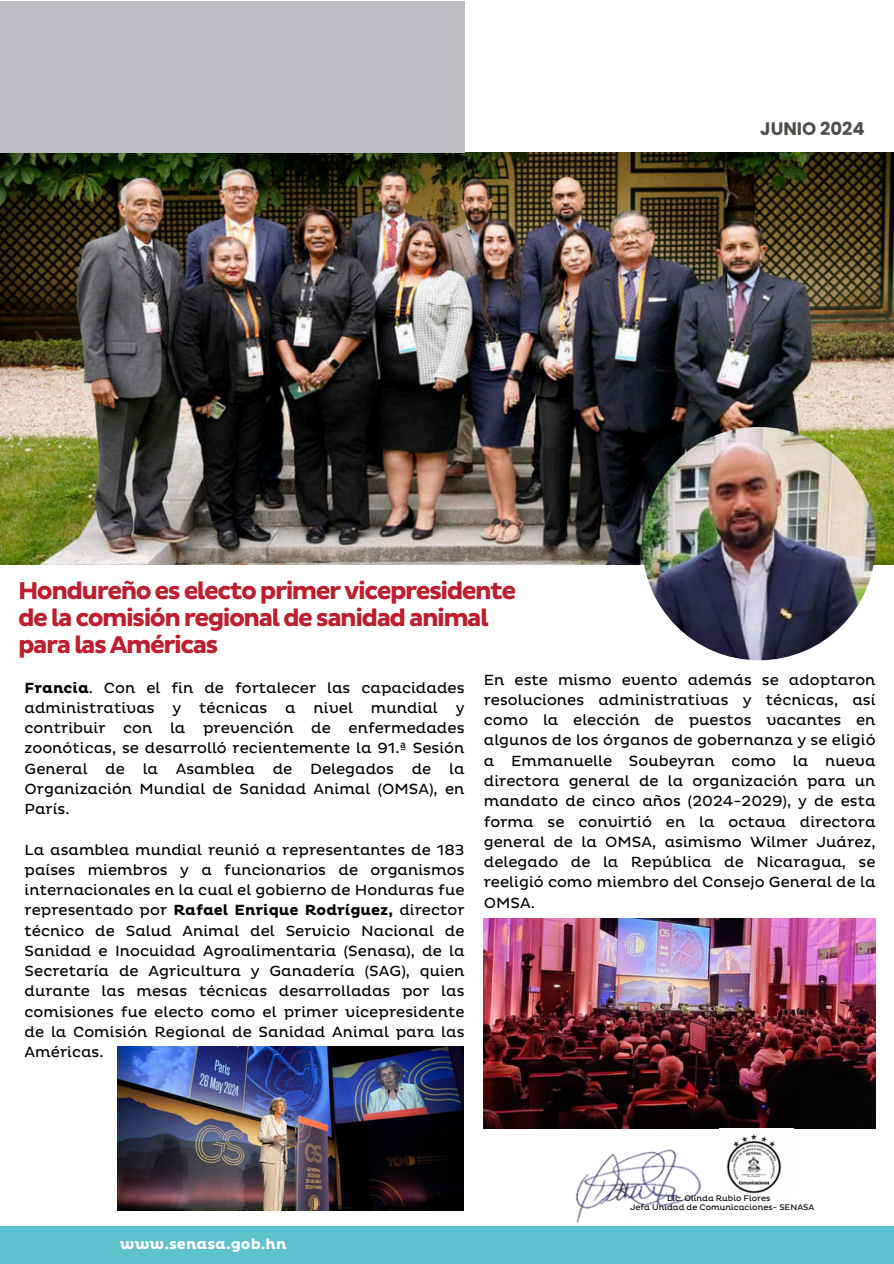
<style>
.page{position:relative;width:894px;height:1264px;background:#fff}
.page>*{position:absolute;margin:0;border:0;box-sizing:border-box;transform-origin:0 0}
.t1{font:700 24.75px/27px "Pluto Sans";letter-spacing:-.06em;color:#be1e2d}
.t2{font:700 18px "Poppins";color:#4f4f4b}
.t3{font:15px/20.2px "Pluto";color:#000;text-align:justify}
.t4{font:700 15px "Pluto";color:#fffffe}
.t5{font:8.25px "Pluto";color:#000}
.s1{font-weight:700}
</style>
<div class="page">
<img style="left:0;top:152px;width:893px;height:412px">
<div style="left:0;top:1px;width:464px;height:151px;background:#bcbdc0"></div>
<img style="left:642px;top:427px;width:233px;height:233px;border-radius:50%">
<img style="left:118px;top:1046px;width:345px;height:164px">
<img style="left:483px;top:918px;width:392px;height:210px">
<div style="left:0;top:1226px;width:893px;height:37px;background:#5ec1ce"></div>
<img style="left:576px;top:1149px;width:125px;height:74px">
<img style="left:726px;top:1134px;width:56px;height:60px">
<h4 class="t2" style="left:760px;top:116px;width:106px">JUNIO 2024</h4>
<h4 class="t1" style="left:18px;top:577px;width:499px">Hondureño es electo primer vicepresidente de la comisión regional de sanidad animal para las Américas</h4>
<p class="t3" style="left:25px;top:678px;width:441px"><span class="s1">Francia</span>. Con el fin de fortalecer las capacidades administrativas y técnicas a nivel mundial y contribuir con la prevención de enfermedades zoonóticas, se desarrolló recientemente la 91.ª Sesión General de la Asamblea de Delegados de la Organización Mundial de Sanidad Animal (OMSA), en París.</p>
<h4 class="t3" style="left:25px;top:840px;width:441px">La asamblea mundial reunió a representantes de 183 países miembros y a funcionarios de organismos internacionales en la cual el gobierno de Honduras fue representado por <span class="s1">Rafael Enrique Rodríguez,</span> director técnico de Salud Animal del Servicio Nacional de Sanidad e Inocuidad Agroalimentaria (Senasa), de la Secretaría de Agricultura y Ganadería (SAG), quien durante las mesas técnicas desarrolladas por las comisiones fue electo como el primer vicepresidente de la Comisión Regional de Sanidad Animal para las Américas.</h4>
<p class="t3" style="left:483px;top:670px;width:393px">En este mismo evento además se adoptaron resoluciones administrativas y técnicas, así como la elección de puestos vacantes en algunos de los órganos de gobernanza y se eligió a Emmanuelle Soubeyran como la nueva directora general de la organización para un mandato de cinco años (2024-2029), y de esta forma se convirtió en la octava directora general de la OMSA, asimismo Wilmer Juárez, delegado de la República de Nicaragua, se reeligió como miembro del Consejo General de la OMSA.</p>
<h3 class="t4" style="left:120px;top:1235px;width:168px">www.senasa.gob.hn</h3>
<p class="t5" style="left:667px;top:1193px;width:105px">Lic. Olinda Rubio Flores</p>
<p class="t5" style="left:630px;top:1202px;width:186px">Jefa Unidad de Comunicaciones- SENASA</p>
</div>
